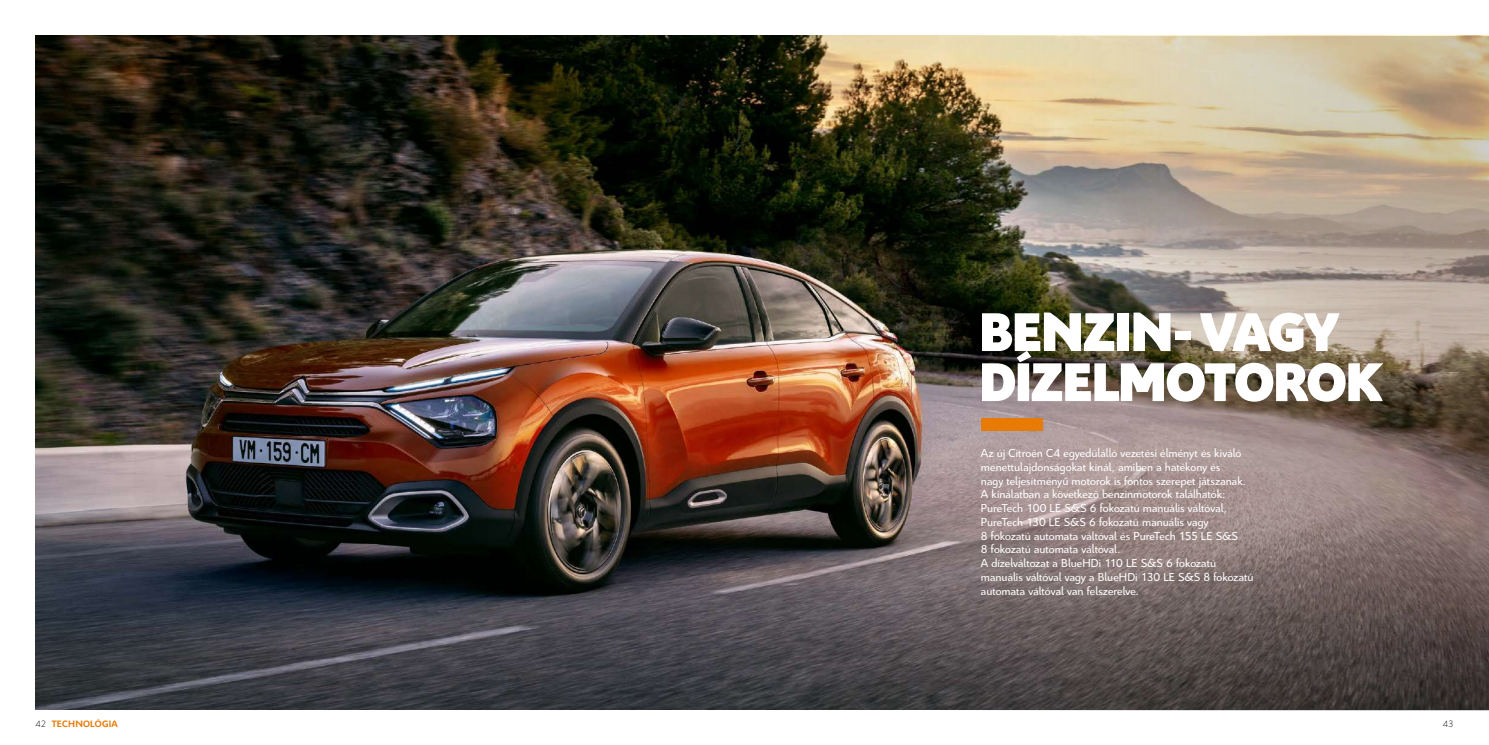
<style>
.page{position:relative;width:1489px;height:745px;background:#fff}
.page>*{position:absolute;margin:0;border:0;box-sizing:border-box;transform-origin:0 0}
.t1{font:900 58.75px/50px "Citroen";letter-spacing:-.045em;color:#fff}
.t2{font:12.5px/13.8px "Citroen";letter-spacing:.005em;color:#fff}
.t3{font:700 10px "Citroen";letter-spacing:.02em;color:#e77b05}
.t4{font:300 10px "Citroen";color:#000}
.s1{font-weight:300;color:#000}
</style>
<div class="page">
<img style="left:35px;top:35px;width:1453px;height:674px">
<img style="left:939px;top:36px;width:549px;height:673px">
<div style="left:980px;top:418px;width:62px;height:13px;background:#e77b05"></div>
<h1 class="t1" style="left:978px;top:303px;width:407px">BENZIN- VAGY<br>DÍZELMOTOROK</h1>
<p class="t2" style="left:980px;top:446px;width:274px">Az új Citroën C4 egyedülálló vezetési élményt és kiváló menettulajdonságokat kínál, amiben a hatékony és<br>nagy teljesítményű motorok is fontos szerepet játszanak.<br>A kínálatban a következő benzinmotorok találhatók:<br>PureTech 100 LE S&amp;S 6 fokozatú manuális váltóval, PureTech 130 LE S&amp;S 6 fokozatú manuális vagy<br>8 fokozatú automata váltóval és PureTech 155 LE S&amp;S<br>8 fokozatú automata váltóval.<br>A dízelváltozat a BlueHDi 110 LE S&amp;S 6 fokozatú manuális váltóval vagy a BlueHDi 130 LE S&amp;S 8 fokozatú automata váltóval van felszerelve.</p>
<p class="t3" style="left:35px;top:717px;width:84px"><span class="s1">42</span> TECHNOLÓGIA</p>
<p class="t4" style="left:1442px;top:717px;width:12px">43</p>
</div>
